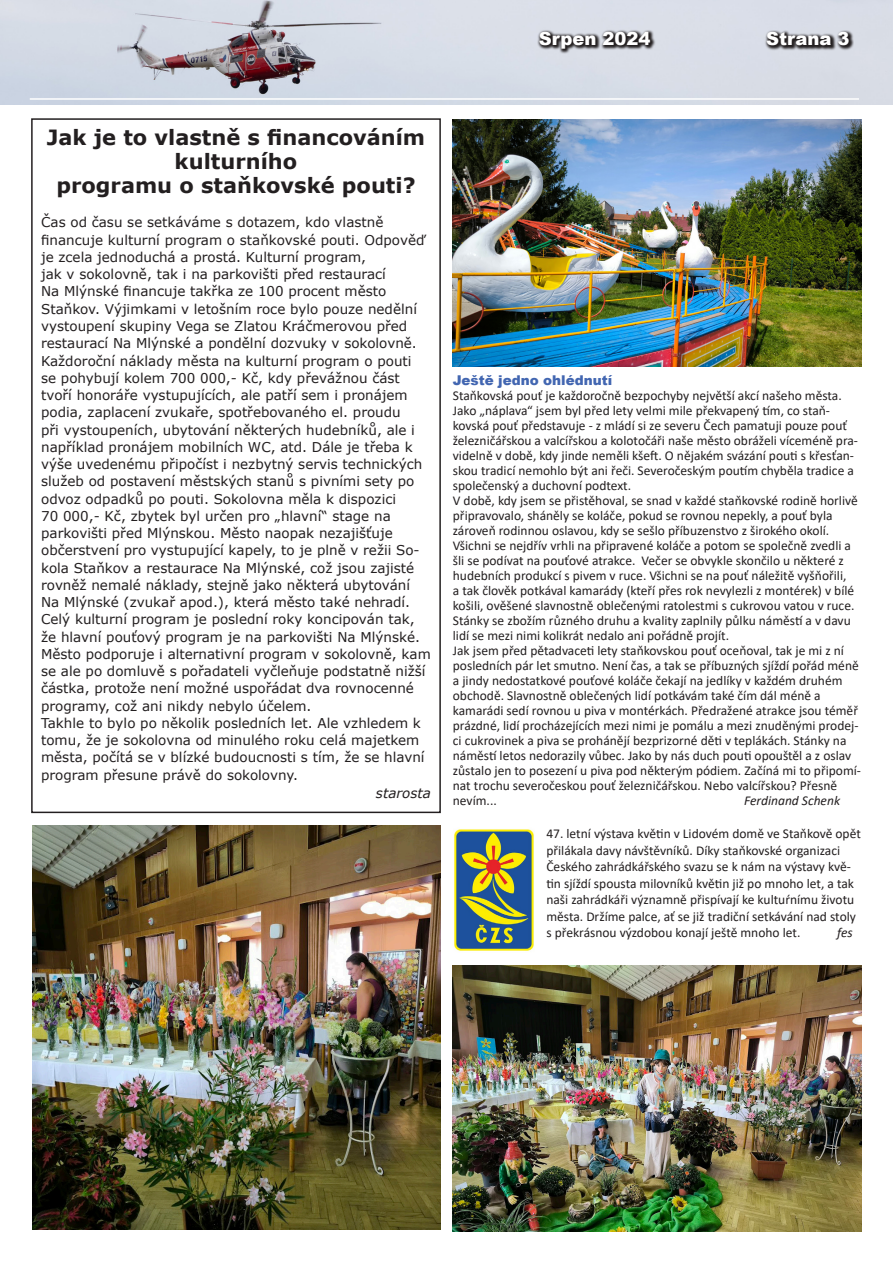
<style>
.page{position:relative;width:893px;height:1263px;background:#fff}
.page>*{position:absolute;margin:0;border:0;box-sizing:border-box;transform-origin:0 0}
.t1{font:700 21px/24px "Verdana";color:#231f20;text-align:center}
.t2{font:900 18px "Arial";color:#fff}
.t3{font:13.5px/15px "Calibri";color:#231f20}
.t4{font:13.5px/17.2px "Verdana";color:#231f20}
.t5{font:italic 13.5px "Calibri";color:#231f20}
.t6{font:italic 13.5px "Verdana";color:#231f20}
.s1{font-family:"Arial";font-weight:900;color:#4266b1}
</style>
<div class="page">
<img style="left:1px;top:0;width:892px;height:105px">
<svg style="left:764px;top:30px;width:90px;height:21px;background:#727176"></svg>
<svg style="left:537px;top:29px;width:119px;height:25px;background:#7e7e83"></svg>
<hr style="left:30px;top:98px;width:829px;height:2px;background:#fff">
<div style="left:31px;top:118px;width:410px;height:695px;border:2px solid #231f20"></div>
<img style="left:453px;top:120px;width:408px;height:247px">
<img style="left:33px;top:826px;width:407px;height:403px">
<img style="left:453px;top:965px;width:408px;height:266px">
<img style="left:454px;top:829px;width:80px;height:122px">
<p class="t2" style="left:539px;top:25px;width:113px">Srpen 2024</p>
<p class="t2" style="left:766px;top:26px;width:85px">Strana 3</p>
<p class="t1" style="left:47px;top:125px;width:380px">Jak je to vlastně s financováním kulturního</p>
<p class="t1" style="left:56px;top:173px;width:361px">programu o staňkovské pouti?</p>
<p class="t4" style="left:41px;top:214px;width:385px">Čas od času se setkáváme s dotazem, kdo vlastně financuje kulturní program o staňkovské pouti. Odpověď je zcela jednoduchá a prostá. Kulturní program,<br>jak v sokolovně, tak i na parkovišti před restaurací<br>Na Mlýnské financuje takřka ze 100 procent město Staňkov. Výjimkami v letošním roce bylo pouze nedělní vystoupení skupiny Vega se Zlatou Kráčmerovou před restaurací Na Mlýnské a pondělní dozvuky v sokolovně.</p>
<p class="t4" style="left:41px;top:352px;width:383px">Každoroční náklady města na kulturní program o pouti se pohybují kolem 700 000,- Kč, kdy převážnou část tvoří honoráře vystupujících, ale patří sem i pronájem podia, zaplacení zvukaře, spotřebovaného el. proudu<br>při vystoupeních, ubytování některých hudebníků, ale i například pronájem mobilních WC, atd. Dále je třeba k výše uvedenému připočíst i nezbytný servis technických služeb od postavení městských stanů s pivními sety po odvoz odpadků po pouti. Sokolovna měla k dispozici</p>
<p class="t4" style="left:41px;top:507px;width:391px">70 000,- Kč, zbytek byl určen pro „hlavní“ stage na parkovišti před Mlýnskou. Město naopak nezajišťuje občerstvení pro vystupující kapely, to je plně v režii So&shy;kola Staňkov a restaurace Na Mlýnské, což jsou zajisté rovněž nemalé náklady, stejně jako některá ubytování Na Mlýnské (zvukař apod.), která město také nehradí.<br>Celý kulturní program je poslední roky koncipován tak, že hlavní pouťový program je na parkovišti Na Mlýnské.<br>Město podporuje i alternativní program v sokolovně, kam se ale po domluvě s pořadateli vyčleňuje podstatně nižší částka, protože není možné uspořádat dva rovnocenné programy, což ani nikdy nebylo účelem.</p>
<p class="t4" style="left:41px;top:714px;width:385px">Takhle to bylo po několik posledních let. Ale vzhledem k tomu, že je sokolovna od minulého roku celá majetkem města, počítá se v blízké budoucnosti s tím, že se hlavní program přesune právě do sokolovny.</p>
<p class="t6" style="left:376px;top:783px;width:56px">starosta</p>
<p class="t3" style="left:453px;top:373px;width:407px"><span class="s1">Ještě jedno ohlédnutí<br></span>Staňkovská pouť je každoročně bezpochyby největší akcí našeho města.<br>Jako „náplava“ jsem byl před lety velmi mile překvapený tím, co staň&shy;kovská pouť představuje - z mládí si ze severu Čech pamatuji pouze pouť železničářskou a valcířskou a kolotočáři naše město obráželi víceméně pra&shy;videlně v době, kdy jinde neměli kšeft. O nějakém svázání pouti s křesťan&shy;skou tradicí nemohlo být ani řeči. Severočeským poutím chyběla tradice a společenský a duchovní podtext.</p>
<p class="t3" style="left:453px;top:493px;width:406px">V době, kdy jsem se přistěhoval, se snad v každé staňkovské rodině horlivě připravovalo, sháněly se koláče, pokud se rovnou nepekly, a pouť byla zároveň rodinnou oslavou, kdy se sešlo příbuzenstvo z širokého okolí.<br>Všichni se nejdřív vrhli na připravené koláče a potom se společně zvedli a šli se podívat na pouťové atrakce. Večer se obvykle skončilo u některé z hudebních produkcí s pivem v ruce. Všichni se na pouť náležitě vyšňořili,<br>a tak člověk potkával kamarády (kteří přes rok nevylezli z montérek) v bílé košili, ověšené slavnostně oblečenými ratolestmi s cukrovou vatou v ruce.</p>
<p class="t3" style="left:453px;top:613px;width:410px">Stánky se zbožím různého druhu a kvality zaplnily půlku náměstí a v davu lidí se mezi nimi kolikrát nedalo ani pořádně projít.<br>Jak jsem před pětadvaceti lety staňkovskou pouť oceňoval, tak je mi z ní posledních pár let smutno. Není čas, a tak se příbuzných sjíždí pořád méně a jindy nedostatkové pouťové koláče čekají na jedlíky v každém druhém obchodě. Slavnostně oblečených lidí potkávám také čím dál méně a kamarádi sedí rovnou u piva v montérkách. Předražené atrakce jsou téměř prázdné, lidí procházejících mezi nimi je pomálu a mezi znuděnými prodej&shy;ci cukrovinek a piva se prohánějí bezprizorné děti v teplákách. Stánky na náměstí letos nedorazily vůbec. Jako by nás duch pouti opouštěl a z oslav zůstalo jen to posezení u piva pod některým pódiem. Začíná mi to připomí&shy;nat trochu severočeskou pouť železničářskou. Nebo valcířskou? Přesně nevím...</p>
<p class="t5" style="left:744px;top:791px;width:98px">Ferdinand Schenk</p>
<p class="t3" style="left:546px;top:825px;width:316px;line-height:16.5px">47. letní výstava květin v Lidovém domě ve Staňkově opět přilákala davy návštěvníků. Díky staňkovské organizaci Českého zahrádkářského svazu se k nám na výstavy kvě&shy;tin sjíždí spousta milovníků květin již po mnoho let, a tak naši zahrádkáři významně přispívají ke kultuŕnímu životu města. Držíme palce, ať se již tradiční setkávání nad stoly s překrásnou výzdobou konají ještě mnoho let.</p>
<p class="t5" style="left:837px;top:923px;width:17px">fes</p>
</div>
